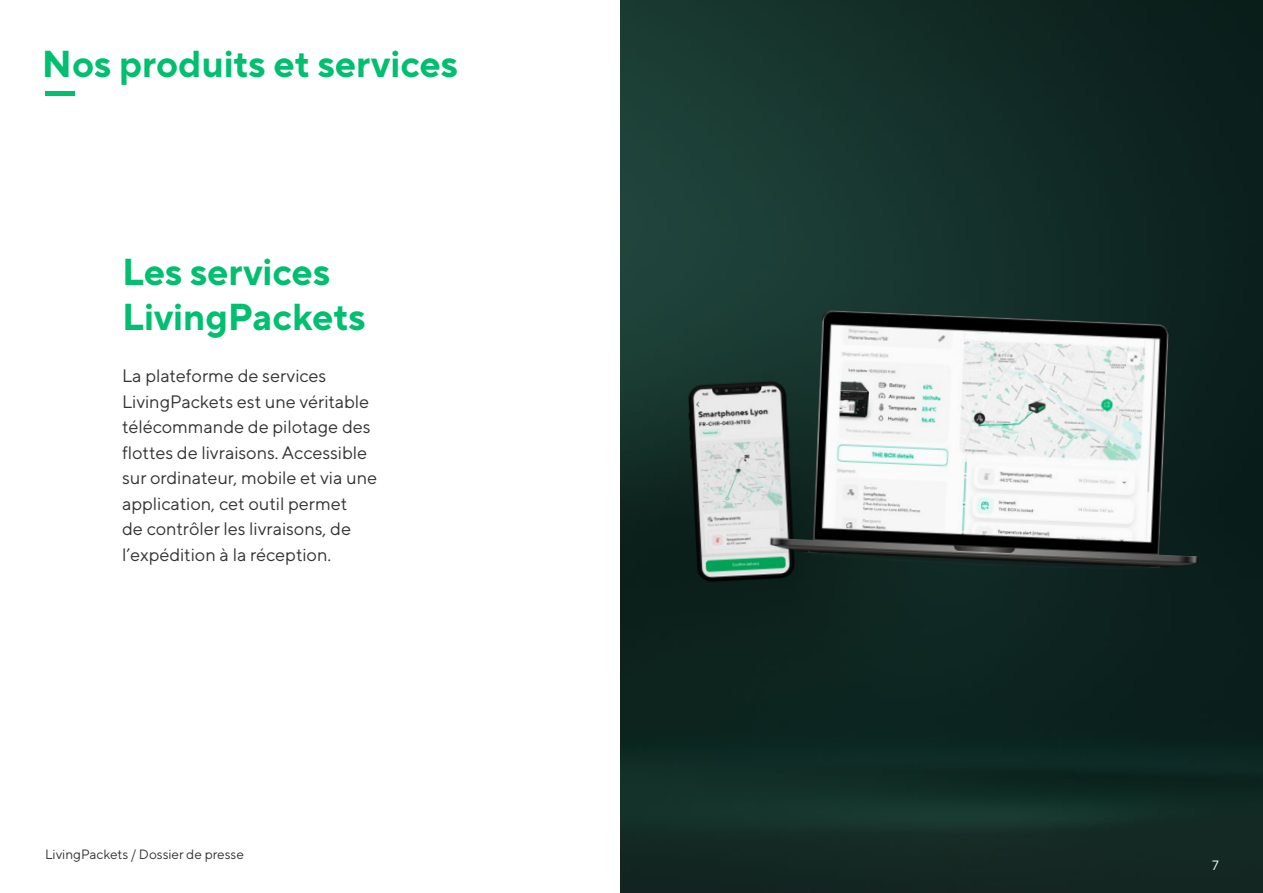
<style>
.page{position:relative;width:1263px;height:893px;background:#fff}
.page>*{position:absolute;margin:0;border:0;box-sizing:border-box;transform-origin:0 0}
.t1{font:700 37.5px/45px "TT Norms Pro";color:#00bf6f}
.t2{font:18px/25.5px "TT Norms Pro";color:#333}
.t3{font:13.5px "TT Norms Pro";color:#333}
.t4{font:13.5px "TT Norms Pro";color:#fff}
</style>
<div class="page">
<img style="left:620px;top:0;width:643px;height:892px">
<hr style="left:45px;top:91px;width:29px;height:4px;background:#00bf6f">
<img style="left:620px;top:293px;width:336px;height:389px">
<img style="left:716px;top:275px;width:546px;height:333px">
<h1 class="t1" style="left:42px;top:40px;width:418px">Nos produits et services</h1>
<h1 class="t1" style="left:122px;top:248px;width:245px">Les services<br>LivingPackets</h1>
<p class="t2" style="left:122px;top:362px;width:257px">La plateforme de services<br>LivingPackets est une véritable télécommande de pilotage des flottes de livraisons. Accessible sur ordinateur, mobile et via une application, cet outil permet<br>de contrôler les livraisons, de l’expédition à la réception.</p>
<p class="t3" style="left:45px;top:845px;width:200px">LivingPackets / Dossier de presse</p>
<p class="t4" style="left:1212px;top:857px;width:8px">7</p>
</div>
